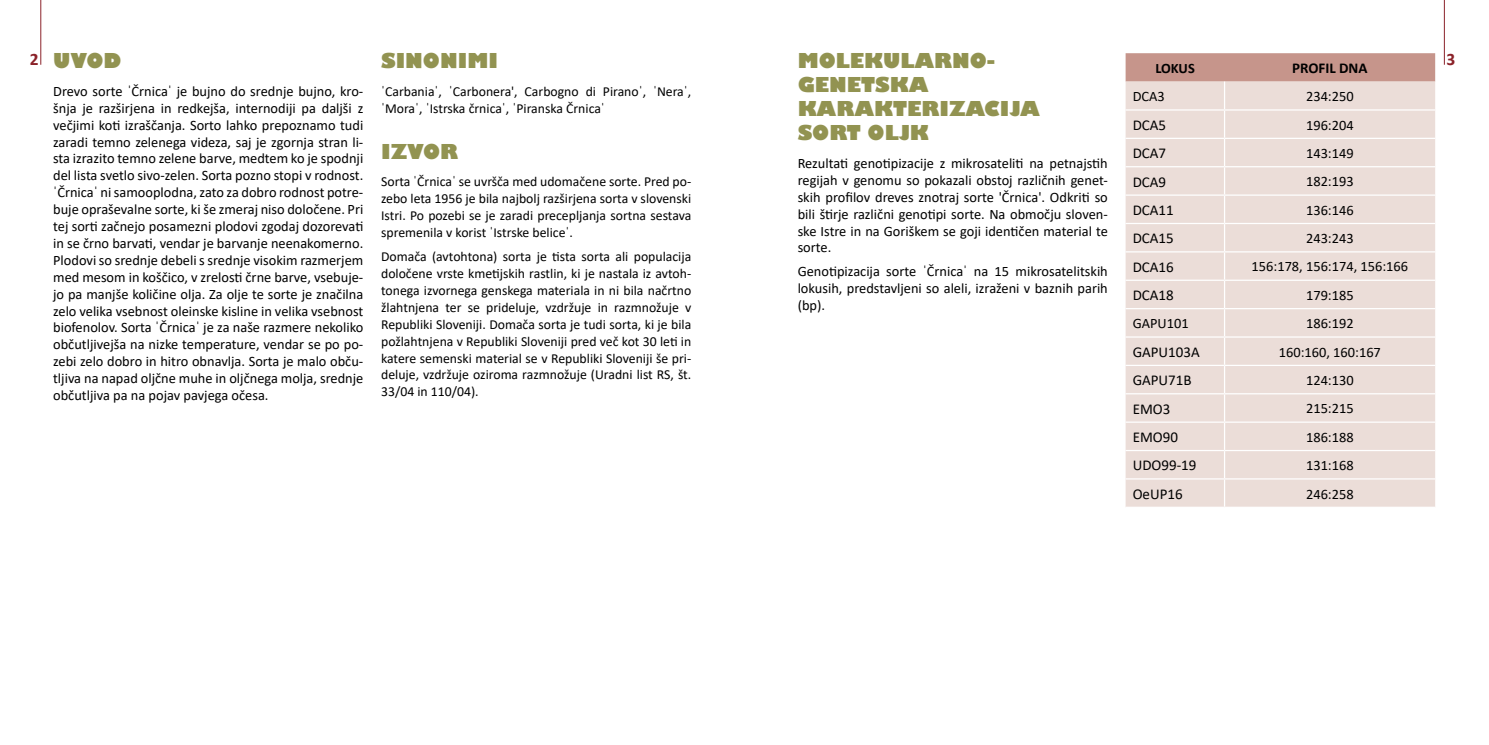
<style>
.page{position:relative;width:1489px;height:745px;background:#fff}
.page>*{position:absolute;margin:0;border:0;box-sizing:border-box;transform-origin:0 0}
.t1{font:800 20px/24px "Gill Sans";color:#929351}
.t2{font:700 17.5px "Calibri";color:#8b2229}
.t3{font:15px "Calibri";color:#000}
.t4{font:700 15px "Calibri";color:#000}
.t5{font:14.38px/16.9px "Calibri";color:#000;text-align:justify}
.t6{font:700 14.38px "Calibri";letter-spacing:-.005em;color:#000}
.t7{font:13.75px/16.9px "Calibri";color:#000;text-align:justify}
</style>
<div class="page">
<div style="left:1125px;top:53px;width:309px;height:28px;background:#c6958b"></div>
<div style="left:1125px;top:81px;width:309px;height:425px;background:#ebddd8"></div>
<hr style="left:1223px;top:81px;width:2px;height:28px;background:#fff">
<hr style="left:1125px;top:109px;width:99px;height:1px;background:#fff">
<hr style="left:1224px;top:109px;width:210px;height:1px;background:#fff">
<hr style="left:1223px;top:110px;width:2px;height:28px;background:#fff">
<hr style="left:1125px;top:138px;width:99px;height:1px;background:#fff">
<hr style="left:1224px;top:138px;width:210px;height:1px;background:#fff">
<hr style="left:1223px;top:139px;width:2px;height:27px;background:#fff">
<hr style="left:1125px;top:166px;width:99px;height:1px;background:#fff">
<hr style="left:1224px;top:166px;width:210px;height:1px;background:#fff">
<hr style="left:1223px;top:167px;width:2px;height:27px;background:#fff">
<hr style="left:1125px;top:194px;width:99px;height:2px;background:#fff">
<hr style="left:1224px;top:194px;width:210px;height:2px;background:#fff">
<hr style="left:1223px;top:196px;width:2px;height:27px;background:#fff">
<hr style="left:1125px;top:223px;width:99px;height:1px;background:#fff">
<hr style="left:1224px;top:223px;width:210px;height:1px;background:#fff">
<hr style="left:1223px;top:224px;width:2px;height:27px;background:#fff">
<hr style="left:1125px;top:251px;width:99px;height:1px;background:#fff">
<hr style="left:1224px;top:251px;width:210px;height:1px;background:#fff">
<hr style="left:1223px;top:252px;width:2px;height:27px;background:#fff">
<hr style="left:1125px;top:279px;width:99px;height:2px;background:#fff">
<hr style="left:1224px;top:279px;width:210px;height:2px;background:#fff">
<hr style="left:1223px;top:281px;width:2px;height:27px;background:#fff">
<hr style="left:1223px;top:309px;width:2px;height:27px;background:#fff">
<hr style="left:1223px;top:337px;width:2px;height:27px;background:#fff">
<hr style="left:1125px;top:364px;width:99px;height:2px;background:#fff">
<hr style="left:1224px;top:364px;width:210px;height:2px;background:#fff">
<hr style="left:1223px;top:366px;width:2px;height:27px;background:#fff">
<hr style="left:1125px;top:393px;width:99px;height:1px;background:#fff">
<hr style="left:1224px;top:393px;width:210px;height:1px;background:#fff">
<hr style="left:1223px;top:394px;width:2px;height:27px;background:#fff">
<hr style="left:1125px;top:421px;width:99px;height:1px;background:#fff">
<hr style="left:1224px;top:421px;width:210px;height:1px;background:#fff">
<hr style="left:1223px;top:422px;width:2px;height:27px;background:#fff">
<hr style="left:1125px;top:449px;width:99px;height:2px;background:#fff">
<hr style="left:1224px;top:449px;width:210px;height:2px;background:#fff">
<hr style="left:1223px;top:451px;width:2px;height:27px;background:#fff">
<hr style="left:1125px;top:478px;width:99px;height:1px;background:#fff">
<hr style="left:1224px;top:478px;width:210px;height:1px;background:#fff">
<hr style="left:1223px;top:479px;width:2px;height:27px;background:#fff">
<hr style="left:1125px;top:308px;width:99px;height:1px;background:#fff">
<hr style="left:1224px;top:308px;width:210px;height:1px;background:#fff">
<hr style="left:1125px;top:336px;width:99px;height:1px;background:#fff">
<hr style="left:1224px;top:336px;width:210px;height:1px;background:#fff">
<hr style="left:40px;top:0;width:1px;height:65px;background:#8b222a">
<hr style="left:1443px;top:0;width:1px;height:65px;background:#8b222a">
<h1 class="t1" style="left:53px;top:50px;width:69px">UVOD</h1>
<p class="t5" style="left:53px;top:82px;width:312px">Drevo sorte ˈČrnicaˈ je bujno do srednje bujno, kro&shy;šnja je razširjena in redkejša, internodiji pa daljši z večjimi koti izraščanja. Sorto lahko prepoznamo tudi zaradi temno zelenega videza, saj je zgornja stran li&shy;sta izrazito temno zelene barve, medtem ko je spodnji del lista svetlo sivo-zelen. Sorta pozno stopi v rodnost. ˈČrnicaˈ ni samooplodna, zato za dobro rodnost potre&shy;buje opraševalne sorte, ki še zmeraj niso določene. Pri tej sorti začnejo posamezni plodovi zgodaj dozorevati in se črno barvati, vendar je barvanje neenakomerno.<br>Plodovi so srednje debeli s srednje visokim razmerjem med mesom in koščico, v zrelosti črne barve, vsebuje&shy;jo pa manjše količine olja. Za olje te sorte je značilna zelo velika vsebnost oleinske kisline in velika vsebnost biofenolov. Sorta ˈČrnicaˈ je za naše razmere nekoliko občutljivejša na nizke temperature, vendar se po po&shy;zebi zelo dobro in hitro obnavlja. Sorta je malo obču&shy;tljiva na napad oljčne muhe in oljčnega molja, srednje občutljiva pa na pojav pavjega očesa.</p>
<h1 class="t1" style="left:381px;top:50px;width:118px">SINONIMI</h1>
<p class="t7" style="left:381px;top:82px;width:312px">ˈCarbaniaˈ, ˈCarbonera', Carbogno di Piranoˈ, ˈNeraˈ, ˈMoraˈ, ˈIstrska črnicaˈ, ˈPiranska Črnicaˈ</p>
<h1 class="t1" style="left:381px;top:141px;width:78px">IZVOR</h1>
<p class="t7" style="left:381px;top:173px;width:312px">Sorta ˈČrnicaˈ se uvršča med udomačene sorte. Pred po&shy;zebo leta 1956 je bila najbolj razširjena sorta v slovenski Istri. Po pozebi se je zaradi precepljanja sortna sestava spremenila v korist ˈIstrske beliceˈ.</p>
<p class="t7" style="left:381px;top:247px;width:312px">Domača (avtohtona) sorta je tista sorta ali populacija določene vrste kmetijskih rastlin, ki je nastala iz avtoh&shy;tonega izvornega genskega materiala in ni bila načrtno žlahtnjena ter se prideluje, vzdržuje in razmnožuje v Republiki Sloveniji. Domača sorta je tudi sorta, ki je bila požlahtnjena v Republiki Sloveniji pred več kot 30 leti in katere semenski material se v Republiki Sloveniji še pri&shy;deluje, vzdržuje oziroma razmnožuje (Uradni list RS, št.<br>33/04 in 110/04).</p>
<h1 class="t1" style="left:797px;top:50px;width:244px">MOLEKULARNO-<br>GENETSKA<br>KARAKTERIZACIJA<br>SORT OLJK</h1>
<p class="t5" style="left:797px;top:154px;width:312px">Rezultati genotipizacije z mikrosateliti na petnajstih regijah v genomu so pokazali obstoj različnih genet&shy;skih profilov dreves znotraj sorte 'Črnica'. Odkriti so bili štirje različni genotipi sorte. Na območju sloven&shy;ske Istre in na Goriškem se goji identičen material te sorte.</p>
<p class="t5" style="left:797px;top:263px;width:312px">Genotipizacija sorte ˈČrnicaˈ na 15 mikrosatelitskih lokusih, predstavljeni so aleli, izraženi v baznih parih (bp).</p>
<p class="t2" style="left:30px;top:46px;width:10px">2</p>
<p class="t2" style="left:1446px;top:46px;width:10px">3</p>
<p class="t6" style="left:1155px;top:58px;width:41px">LOKUS</p>
<p class="t4" style="left:1291px;top:57px;width:77px">PROFIL DNA</p>
<p class="t5" style="left:1132px;top:87px;width:34px">DCA3</p>
<p class="t5" style="left:1305px;top:87px;width:49px">234:250</p>
<p class="t3" style="left:1132px;top:114px;width:35px">DCA5</p>
<p class="t5" style="left:1305px;top:116px;width:49px">196:204</p>
<p class="t3" style="left:1132px;top:143px;width:35px">DCA7</p>
<p class="t5" style="left:1305px;top:144px;width:49px">143:149</p>
<p class="t3" style="left:1132px;top:171px;width:35px">DCA9</p>
<p class="t5" style="left:1305px;top:173px;width:49px">182:193</p>
<p class="t3" style="left:1132px;top:199px;width:43px">DCA11</p>
<p class="t5" style="left:1305px;top:201px;width:49px">136:146</p>
<p class="t3" style="left:1132px;top:228px;width:43px">DCA15</p>
<p class="t5" style="left:1305px;top:229px;width:49px">243:243</p>
<p class="t3" style="left:1132px;top:256px;width:43px">DCA16</p>
<p class="t5" style="left:1251px;top:258px;width:158px">156:178, 156:174, 156:166</p>
<p class="t3" style="left:1132px;top:284px;width:43px">DCA18</p>
<p class="t5" style="left:1305px;top:286px;width:49px">179:185</p>
<p class="t5" style="left:1132px;top:314px;width:57px">GAPU101</p>
<p class="t5" style="left:1305px;top:314px;width:49px">186:192</p>
<p class="t3" style="left:1132px;top:341px;width:69px">GAPU103A</p>
<p class="t5" style="left:1278px;top:343px;width:104px">160:160, 160:167</p>
<p class="t3" style="left:1132px;top:369px;width:60px">GAPU71B</p>
<p class="t5" style="left:1305px;top:371px;width:49px">124:130</p>
<p class="t3" style="left:1132px;top:398px;width:39px">EMO3</p>
<p class="t5" style="left:1305px;top:399px;width:49px">215:215</p>
<p class="t3" style="left:1132px;top:426px;width:47px">EMO90</p>
<p class="t5" style="left:1305px;top:428px;width:49px">186:188</p>
<p class="t3" style="left:1132px;top:454px;width:65px">UDO99-19</p>
<p class="t5" style="left:1305px;top:456px;width:49px">131:168</p>
<p class="t3" style="left:1132px;top:483px;width:51px">OeUP16</p>
<p class="t5" style="left:1305px;top:484px;width:49px">246:258</p>
</div>
